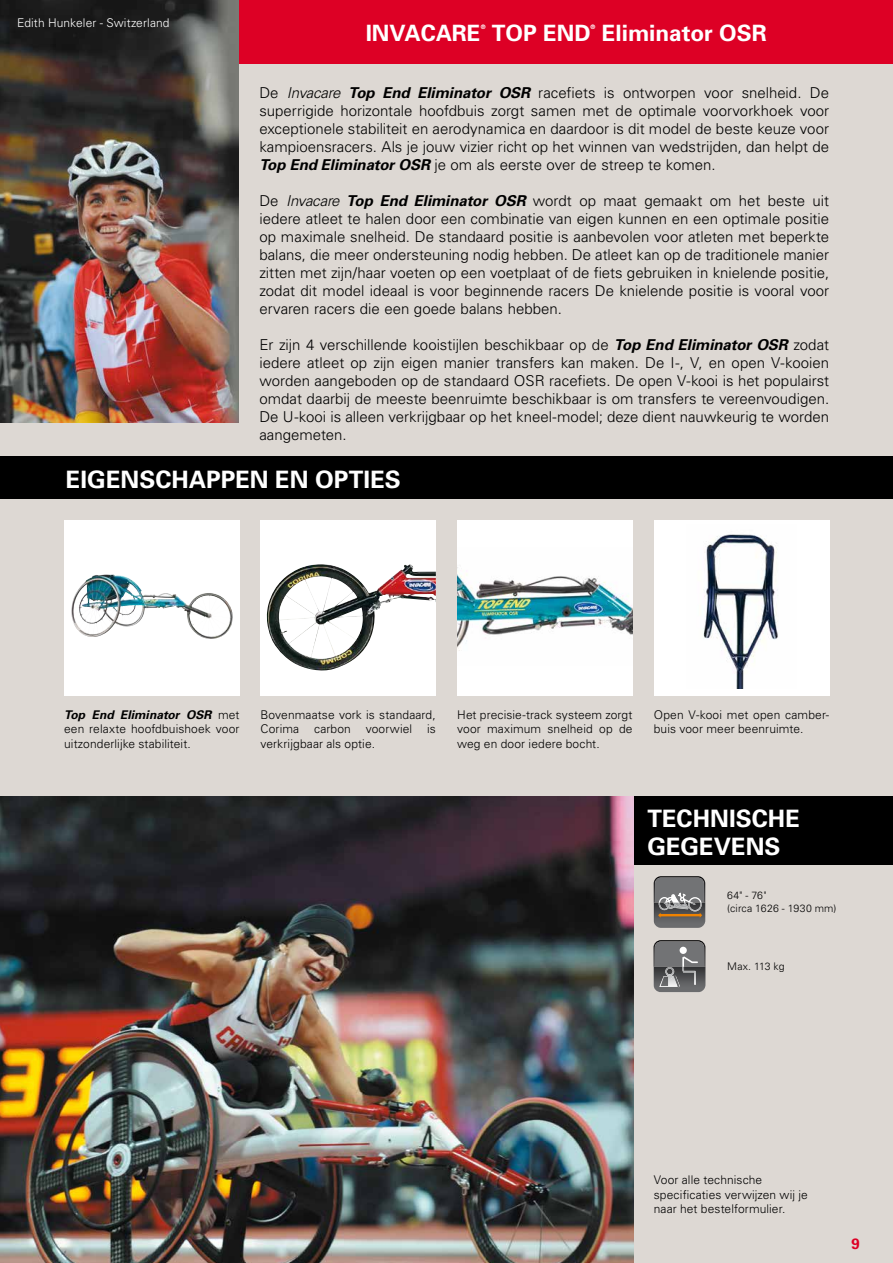
<style>
.page{position:relative;width:893px;height:1263px;background:#ddd8d3}
.page>*{position:absolute;margin:0;border:0;box-sizing:border-box;transform-origin:0 0}
.t1{font:700 24px/28.8px "Univers";letter-spacing:.005em;color:#fff}
.t2{font:700 22.5px "Univers";color:#fff}
.t3{font:300 15px/18px "Univers";color:#000;text-align:justify}
.t4{font:700 15px "Univers";color:#dd0025}
.t5{font:300 12px/14.4px "Univers";letter-spacing:.01em;color:#000;text-align:justify}
.t6{font:300 12px "Univers";letter-spacing:.01em;color:#fff}
.t7{font:300 10.5px/12.6px "Univers";letter-spacing:.015em;color:#000}
.t8{font:700 6.15px "Univers";color:#fff}
.s1{font-style:italic}
.s2{font-weight:700;font-style:italic}
</style>
<div class="page">
<div style="left:238px;top:0;width:655px;height:64px;background:#dd0025"></div>
<div style="left:260px;top:520px;width:176px;height:176px;background:#fff"></div>
<img style="left:266px;top:564px;width:170px;height:107px">
<div style="left:457px;top:520px;width:175px;height:176px;background:#fff"></div>
<img style="left:457px;top:567px;width:175px;height:84px">
<div style="left:654px;top:520px;width:175px;height:176px;background:#fff"></div>
<img style="left:703px;top:534px;width:75px;height:155px">
<div style="left:64px;top:520px;width:176px;height:176px;background:#fff"></div>
<img style="left:71px;top:574px;width:162px;height:65px">
<div style="left:634px;top:796px;width:259px;height:68px;background:#000"></div>
<div style="left:0;top:456px;width:893px;height:43px;background:#000"></div>
<img style="left:0;top:0;width:239px;height:422px">
<img style="left:655px;top:989px;width:49px;height:3px">
<svg style="left:653px;top:876px;width:52px;height:113px;background:#817f7d"></svg>
<img style="left:0;top:796px;width:634px;height:467px">
<p class="t6" style="left:17px;top:15px;width:154px">Edith Hunkeler - Switzerland</p>
<h2 class="t2" style="left:366px;top:19px;width:117px">INVACARE</h2>
<p class="t8" style="left:481px;top:22px;width:6px">®</p>
<h2 class="t2" style="left:492px;top:19px;width:100px">TOP END</h2>
<p class="t8" style="left:591px;top:22px;width:6px">®</p>
<h2 class="t2" style="left:602px;top:19px;width:167px">Eliminator OSR</h2>
<p class="t3" style="left:259px;top:83px;width:571px">De <span class="s1">Invacare</span> <span class="s2">Top End Eliminator OSR</span> racefiets is ontworpen voor snelheid. De superrigide horizontale hoofdbuis zorgt samen met de optimale voorvorkhoek voor exceptionele stabiliteit en aerodynamica en daardoor is dit model de beste keuze voor kampioensracers. Als je jouw vizier richt op het winnen van wedstrijden, dan helpt de <span class="s2">Top End Eliminator OSR</span> je om als eerste over de streep te komen.</p>
<p class="t3" style="left:259px;top:191px;width:571px">De <span class="s1">Invacare</span> <span class="s2">Top End Eliminator OSR</span> wordt op maat gemaakt om het beste uit iedere atleet te halen door een combinatie van eigen kunnen en een optimale positie op maximale snelheid. De standaard positie is aanbevolen voor atleten met beperkte balans, die meer ondersteuning nodig hebben. De atleet kan op de traditionele manier zitten met zijn/haar voeten op een voetplaat of de fiets gebruiken in knielende positie, zodat dit model ideaal is voor beginnende racers De knielende positie is vooral voor ervaren racers die een goede balans hebben.</p>
<p class="t3" style="left:259px;top:335px;width:571px">Er zijn 4 verschillende kooistijlen beschikbaar op de <span class="s2">Top End Eliminator OSR</span> zodat iedere atleet op zijn eigen manier transfers kan maken. De I-, V, en open V-kooien worden aangeboden op de standaard OSR racefiets. De open V-kooi is het populairst omdat daarbij de meeste beenruimte beschikbaar is om transfers te vereenvoudigen.<br>De U-kooi is alleen verkrijgbaar op het kneel-model; deze dient nauwkeurig te worden aangemeten.</p>
<h1 class="t1" style="left:66px;top:464px;width:336px">EIGENSCHAPPEN EN OPTIES</h1>
<p class="t5" style="left:64px;top:707px;width:177px"><span class="s2">Top End Eliminator OSR</span> met een relaxte hoofdbuishoek voor uitzonderlijke stabiliteit.</p>
<p class="t5" style="left:260px;top:707px;width:177px">Bovenmaatse vork is standaard, Corima carbon voorwiel is verkrijgbaar als optie.</p>
<p class="t5" style="left:457px;top:707px;width:177px">Het precisie-track systeem zorgt voor maximum snelheid op de weg en door iedere bocht.</p>
<p class="t5" style="left:654px;top:707px;width:177px">Open V-kooi met open camber&shy;buis voor meer beenruimte.</p>
<h1 class="t1" style="left:647px;top:803px;width:154px">TECHNISCHE<br>GEGEVENS</h1>
<p class="t7" style="left:727px;top:889px;width:111px">64" - 76"<br>(circa 1626 - 1930 mm)</p>
<p class="t7" style="left:727px;top:959px;width:59px">Max. 113 kg</p>
<p class="t5" style="left:654px;top:1172px;width:156px;text-align:left">Voor alle technische specificaties verwijzen wij je naar het bestelformulier.</p>
<p class="t4" style="left:851px;top:1234px;width:10px">9</p>
</div>
